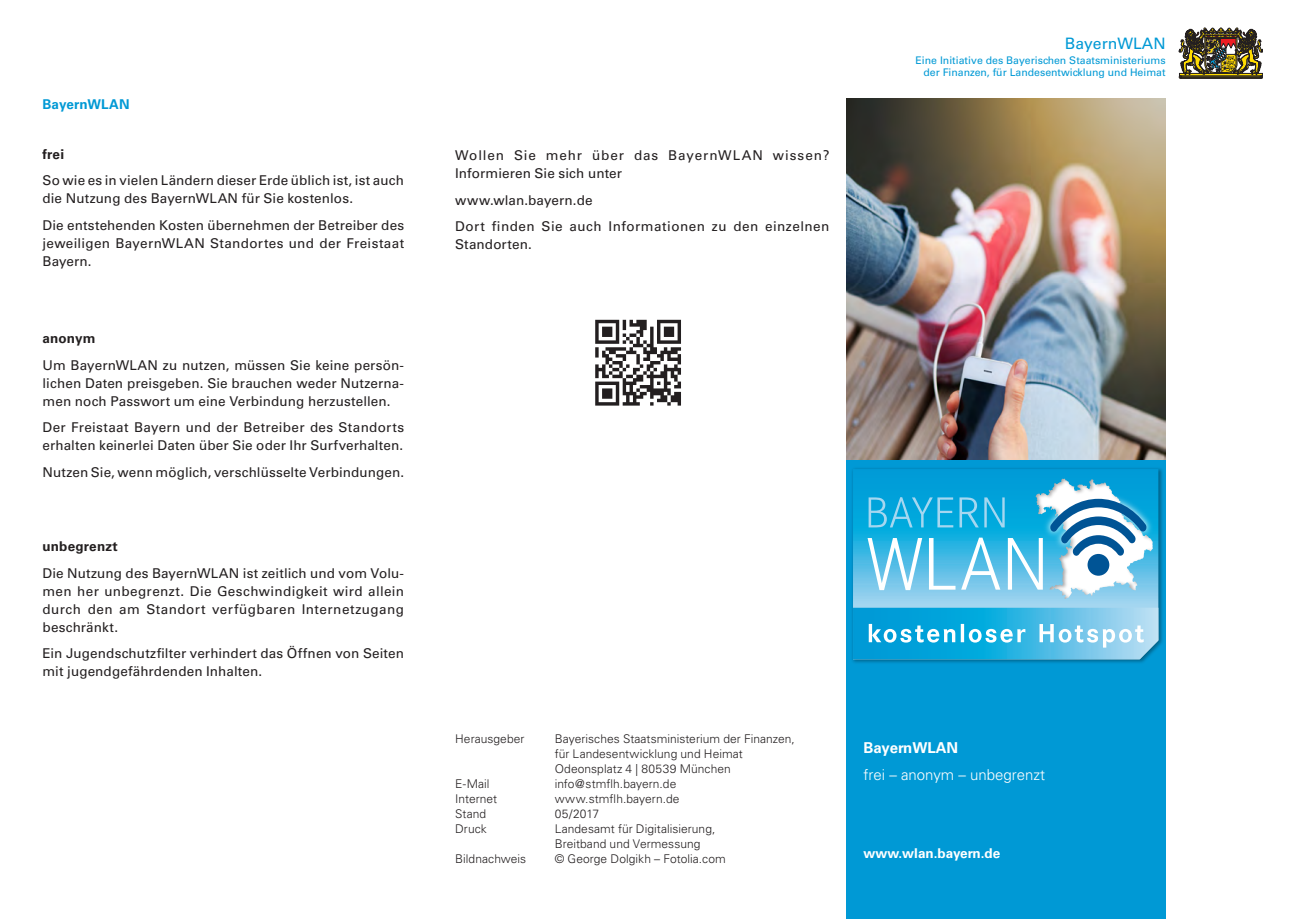
<style>
.page{position:relative;width:1289px;height:919px;background:#fff}
.page>*{position:absolute;margin:0;border:0;box-sizing:border-box;transform-origin:0 0}
.t1{font:15.75px "Univers";color:#0099d5}
.t2{font:300 15px "Univers";color:#fff}
.t3{font:700 15px "Univers CE";color:#fff}
.t4{font:13.5px/18px "Univers";letter-spacing:.01em;color:#231f20}
.t5{font:500 13.5px/26.5px "Univers CE";letter-spacing:.035em;color:#231f20}
.t6{font:500 13.5px/18px "Univers CE";letter-spacing:.055em;color:#231f20}
.t7{font:700 13.5px "Univers";letter-spacing:.015em;color:#231f20}
.t8{font:700 13.5px "Univers CE";color:#fff}
.t9{font:500 13.5px "Univers CE";letter-spacing:.01em;color:#231f20}
.t10{font:700 13.5px "Univers";letter-spacing:.01em;color:#0099d5}
.t11{font:300 12px/15px "Univers";letter-spacing:.005em;color:#231f20}
.t12{font:10.5px/12px "Univers";color:#0099d5;text-align:right}
</style>
<div class="page">
<svg style="left:1178px;top:28px;width:84px;height:51px;background:#736849"></svg>
<svg style="left:595px;top:320px;width:86px;height:85px"></svg>
<div style="left:846px;top:680px;width:319px;height:238px;background:#0099d5"></div>
<div style="left:846px;top:437px;width:319px;height:286px;background:#0099d5"></div>
<img style="left:846px;top:98px;width:319px;height:361px">
<img style="left:852px;top:468px;width:311px;height:195px">
<svg style="left:853px;top:469px;width:305px;height:138px"></svg>
<svg style="left:853px;top:607px;width:305px;height:52px"></svg>
<svg style="left:868px;top:497px;width:136px;height:30px"></svg>
<svg style="left:867px;top:537px;width:175px;height:53px;background:#77cbeb"></svg>
<img style="left:1040px;top:489px;width:116px;height:96px">
<svg style="left:1049px;top:499px;width:97px;height:57px;background:#78b0d0"></svg>
<div style="left:1087px;top:554px;width:22px;height:21px;background:#005495;border-radius:50%"></div>
<p class="t10" style="left:43px;top:96px;width:89px">BayernWLAN</p>
<p class="t7" style="left:43px;top:146px;width:23px">frei</p>
<p class="t4" style="left:43px;top:171px;width:363px">So wie es in vielen Ländern dieser Erde üblich ist, ist auch die Nutzung des BayernWLAN für Sie kostenlos.</p>
<p class="t4" style="left:43px;top:216px;width:363px;text-align:justify">Die entstehenden Kosten übernehmen der Betreiber des jeweiligen BayernWLAN Standortes und der Freistaat Bayern.</p>
<p class="t7" style="left:43px;top:330px;width:54px">anonym</p>
<p class="t4" style="left:43px;top:356px;width:363px;text-align:justify">Um BayernWLAN zu nutzen, müssen Sie keine persön&shy;lichen Daten preisgeben. Sie brauchen weder Nutzerna&shy;men noch Passwort um eine Verbindung herzustellen.</p>
<p class="t4" style="left:43px;top:418px;width:363px">Der Freistaat Bayern und der Betreiber des Standorts erhalten keinerlei Daten über Sie oder Ihr Surfverhalten.</p>
<p class="t4" style="left:43px;top:463px;width:363px">Nutzen Sie, wenn möglich, verschlüsselte Verbindungen.</p>
<p class="t7" style="left:43px;top:538px;width:77px">unbegrenzt</p>
<p class="t4" style="left:43px;top:564px;width:363px;text-align:justify">Die Nutzung des BayernWLAN ist zeitlich und vom Volu&shy;men her unbegrenzt. Die Geschwindigkeit wird allein durch den am Standort verfügbaren Internetzugang beschränkt.</p>
<p class="t4" style="left:43px;top:644px;width:363px">Ein Jugendschutzfilter verhindert das Öffnen von Seiten mit jugendgefährdenden Inhalten.</p>
<p class="t6" style="left:455px;top:147px;width:376px">Wollen Sie mehr über das BayernWLAN wissen?<br>Informieren Sie sich unter</p>
<p class="t5" style="left:455px;top:187px;width:376px">www.wlan.bayern.de<br>Dort finden Sie auch Informationen zu den einzelnen</p>
<p class="t9" style="left:455px;top:236px;width:78px">Standorten.</p>
<p class="t1" style="left:1064px;top:34px;width:102px">BayernWLAN</p>
<p class="t12" style="left:915px;top:54px;width:251px">Eine Initiative des Bayerischen Staatsministeriums der Finanzen, für Landesentwicklung und Heimat</p>
<p class="t11" style="left:455px;top:730px;width:71px">Herausgeber</p>
<p class="t11" style="left:554px;top:730px;width:241px">Bayerisches Staatsministerium der Finanzen, für Landesentwicklung und Heimat<br>Odeonsplatz 4 | 80539 München</p>
<p class="t11" style="left:455px;top:775px;width:36px">E-Mail</p>
<p class="t11" style="left:554px;top:775px;width:123px">info@stmflh.bayern.de</p>
<p class="t11" style="left:455px;top:790px;width:43px">Internet</p>
<p class="t11" style="left:554px;top:790px;width:126px">www.stmflh.bayern.de</p>
<p class="t11" style="left:455px;top:805px;width:32px">Stand</p>
<p class="t11" style="left:554px;top:805px;width:46px">05/2017</p>
<p class="t11" style="left:455px;top:820px;width:33px">Druck</p>
<p class="t11" style="left:554px;top:820px;width:162px">Landesamt für Digitalisierung,<br>Breitband und Vermessung</p>
<p class="t11" style="left:455px;top:850px;width:72px">Bildnachweis</p>
<p class="t11" style="left:554px;top:850px;width:172px">© George Dolgikh – Fotolia.com</p>
<p class="t3" style="left:863px;top:739px;width:96px">BayernWLAN</p>
<p class="t2" style="left:863px;top:765px;width:183px">frei – anonym – unbegrenzt</p>
<p class="t8" style="left:863px;top:845px;width:138px">www.wlan.bayern.de</p>
</div>
